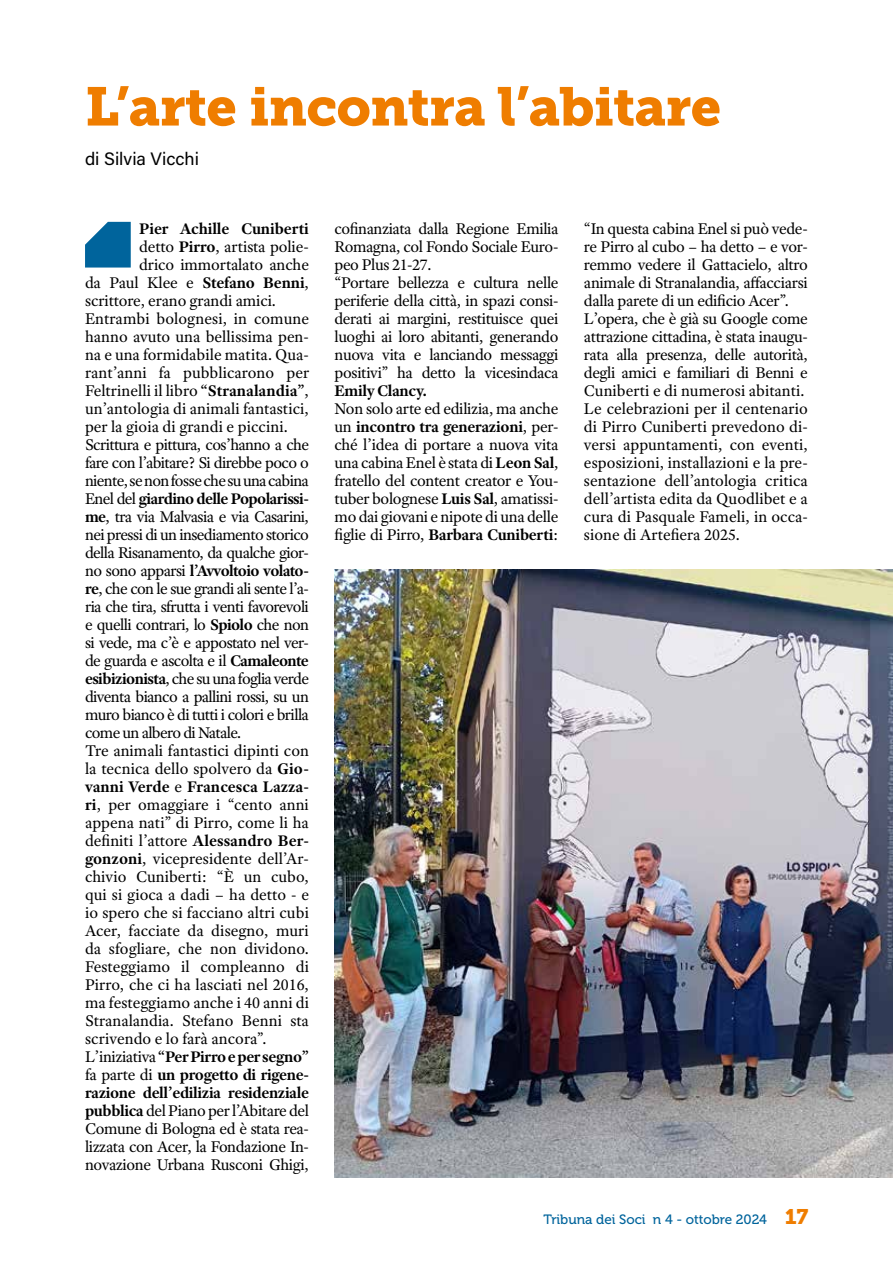
<style>
.page{position:relative;width:893px;height:1263px;background:#fff}
.page>*{position:absolute;margin:0;border:0;box-sizing:border-box;transform-origin:0 0}
.t1{font:54px "Museo Slab 900";letter-spacing:-.01em;color:#ef7d00}
.t2{font:18px "Acumin Pro";color:#000}
.t3{font:16.5px/18px "Adobe Text Pro";letter-spacing:-.015em;color:#000}
.t4{font:16.5px "Adobe Text Pro";letter-spacing:-.04em;color:#000}
.t5{font:700 16.5px "Adobe Text Pro";letter-spacing:-.025em;color:#000}
.t6{font:16.5px "Adobe Text Pro";letter-spacing:.005em;color:#000}
.t7{font:700 16.5px "Adobe Text Pro";letter-spacing:-.005em;color:#000}
.t8{font:13.5px "Museo 500";color:#00649c}
.s1{font-weight:700}
.s2{font-weight:400}
.s3{font-family:"Museo Slab 900";font-size:21px;color:#ef7d00}
</style>
<div class="page">
<svg style="left:85px;top:222px;width:46px;height:46px"></svg>
<img style="left:334px;top:570px;width:559px;height:608px">
<h1 class="t1" style="left:85px;top:75px;width:638px">L’arte incontra l’abitare</h1>
<p class="t2" style="left:85px;top:146px;width:116px">di Silvia Vicchi</p>
<p class="t5" style="left:139px;top:218px;width:171px">Pier Achille Cuniberti</p>
<p class="t3" style="left:139px;top:237px;width:171px">detto <span class="s1">Pirro</span>, artista polie-</p>
<p class="t3" style="left:139px;top:255px;width:171px">drico immortalato anche</p>
<p class="t3" style="left:85px;top:273px;width:225px">da Paul Klee e <span class="s1">Stefano Benni</span>,</p>
<p class="t3" style="left:85px;top:291px;width:192px">scrittore, erano grandi amici.</p>
<p class="t6" style="left:85px;top:308px;width:225px">Entrambi bolognesi, in comune</p>
<p class="t3" style="left:85px;top:327px;width:225px">hanno avuto una bellissima pen-</p>
<p class="t3" style="left:85px;top:345px;width:225px">na e una formidabile matita. Qua-</p>
<p class="t3" style="left:85px;top:363px;width:225px">rant’anni fa pubblicarono per</p>
<p class="t3" style="left:85px;top:381px;width:225px">Feltrinelli il libro <span class="s1">“Stranalandia”</span>,</p>
<p class="t3" style="left:85px;top:399px;width:225px">un’antologia di animali fantastici,</p>
<p class="t6" style="left:85px;top:416px;width:204px">per la gioia di grandi e piccini.</p>
<p class="t4" style="left:85px;top:434px;width:225px">Scrittura e pittura, cos’hanno a che</p>
<p class="t4" style="left:85px;top:452px;width:225px">fare con l’abitare? Si direbbe poco o</p>
<p class="t4" style="left:85px;top:470px;width:225px">niente, se non fosse che su una cabina</p>
<p class="t5" style="left:85px;top:488px;width:225px"><span class="s2">Enel del</span> giardino delle Popolarissi-</p>
<p class="t4" style="left:85px;top:506px;width:225px"><span class="s1">me</span>, tra via Malvasia e via Casarini,</p>
<p class="t4" style="left:85px;top:524px;width:225px">nei pressi di un insediamento storico</p>
<p class="t4" style="left:85px;top:542px;width:225px">della Risanamento, da qualche gior-</p>
<p class="t5" style="left:85px;top:560px;width:225px"><span class="s2">no sono apparsi</span> l’Avvoltoio volato-</p>
<p class="t4" style="left:85px;top:578px;width:225px"><span class="s1">re</span>, che con le sue grandi ali sente l’a-</p>
<p class="t4" style="left:85px;top:596px;width:225px">ria che tira, sfrutta i venti favorevoli</p>
<p class="t4" style="left:85px;top:614px;width:225px">e quelli contrari, lo <span class="s1">Spiolo</span> che non</p>
<p class="t4" style="left:85px;top:632px;width:225px">si vede, ma c’è e appostato nel ver-</p>
<p class="t4" style="left:85px;top:650px;width:225px">de guarda e ascolta e il <span class="s1">Camaleonte</span></p>
<p class="t4" style="left:85px;top:668px;width:225px"><span class="s1">esibizionista</span>, che su una foglia verde</p>
<p class="t4" style="left:85px;top:686px;width:225px">diventa bianco a pallini rossi, su un</p>
<p class="t4" style="left:85px;top:704px;width:225px">muro bianco è di tutti i colori e brilla</p>
<p class="t4" style="left:85px;top:722px;width:158px">come un albero di Natale.</p>
<p class="t3" style="left:85px;top:741px;width:225px">Tre animali fantastici dipinti con</p>
<p class="t3" style="left:85px;top:759px;width:225px">la tecnica dello spolvero da <span class="s1">Gio-</span></p>
<p class="t7" style="left:85px;top:776px;width:225px">vanni Verde <span class="s2">e</span> Francesca Lazza-</p>
<p class="t3" style="left:85px;top:795px;width:225px"><span class="s1">ri</span>, per omaggiare i “cento anni</p>
<p class="t3" style="left:85px;top:813px;width:225px">appena nati” di Pirro, come li ha</p>
<p class="t3" style="left:85px;top:831px;width:225px">definiti l’attore <span class="s1">Alessandro Ber-</span></p>
<p class="t3" style="left:85px;top:849px;width:225px"><span class="s1">gonzoni</span>, vicepresidente dell’Ar-</p>
<p class="t3" style="left:85px;top:867px;width:225px">chivio Cuniberti: “È un cubo,</p>
<p class="t3" style="left:85px;top:885px;width:225px">qui si gioca a dadi – ha detto - e</p>
<p class="t3" style="left:85px;top:903px;width:225px">io spero che si facciano altri cubi</p>
<p class="t3" style="left:85px;top:921px;width:225px">Acer, facciate da disegno, muri</p>
<p class="t3" style="left:85px;top:939px;width:225px">da sfogliare, che non dividono.</p>
<p class="t3" style="left:85px;top:957px;width:225px">Festeggiamo il compleanno di</p>
<p class="t3" style="left:85px;top:975px;width:225px">Pirro, che ci ha lasciati nel 2016,</p>
<p class="t3" style="left:85px;top:993px;width:225px">ma festeggiamo anche i 40 anni di</p>
<p class="t3" style="left:85px;top:1011px;width:225px">Stranalandia. Stefano Benni sta</p>
<p class="t6" style="left:85px;top:1028px;width:183px">scrivendo e lo farà ancora”.</p>
<p class="t5" style="left:85px;top:1046px;width:225px"><span class="s2">L’iniziativa</span> “Per Pirro e per segno”</p>
<p class="t5" style="left:85px;top:1064px;width:225px"><span class="s2">fa parte di</span> un progetto di rigene-</p>
<p class="t5" style="left:85px;top:1082px;width:225px">razione dell’edilizia residenziale</p>
<p class="t3" style="left:85px;top:1101px;width:225px"><span class="s1">pubblica</span> del Piano per l’Abitare del</p>
<p class="t3" style="left:85px;top:1119px;width:225px">Comune di Bologna ed è stata rea-</p>
<p class="t3" style="left:85px;top:1137px;width:225px">lizzata con Acer, la Fondazione In-</p>
<p class="t3" style="left:85px;top:1155px;width:225px">novazione Urbana Rusconi Ghigi,</p>
<p class="t3" style="left:334px;top:219px;width:225px">cofinanziata dalla Regione Emilia<br>Romagna, col Fondo Sociale Euro&shy;peo Plus 21-27.<br>“Portare bellezza e cultura nelle periferie della città, in spazi consi&shy;derati ai margini, restituisce quei luoghi ai loro abitanti, generando nuova vita e lanciando messaggi positivi” ha detto la vicesindaca</p>
<p class="t5" style="left:334px;top:380px;width:94px">Emily Clancy.</p>
<p class="t3" style="left:334px;top:399px;width:225px;text-align:justify">Non solo arte ed edilizia, ma anche un <span class="s1">incontro tra generazioni</span>, per&shy;ché l’idea di portare a nuova vita una cabina Enel è stata di <span class="s1">Leon Sal</span>, fratello del content creator e You&shy;tuber bolognese <span class="s1">Luis Sal</span>, amatissi&shy;mo dai giovani e nipote di una delle figlie di Pirro, <span class="s1">Barbara Cuniberti</span>:</p>
<p class="t3" style="left:584px;top:219px;width:225px">“In questa cabina Enel si può vede&shy;re Pirro al cubo – ha detto – e vor&shy;remmo vedere il Gattacielo, altro animale di Stranalandia, affacciarsi dalla parete di un edificio Acer”.<br>L’opera, che è già su Google come attrazione cittadina, è stata inaugu&shy;rata alla presenza, delle autorità, degli amici e familiari di Benni e Cuniberti e di numerosi abitanti.<br>Le celebrazioni per il centenario di Pirro Cuniberti prevedono di&shy;versi appuntamenti, con eventi, esposizioni, installazioni e la pre&shy;sentazione dell’antologia critica dell’artista edita da Quodlibet e a cura di Pasquale Fameli, in occa&shy;sione di Artefiera 2025.</p>
<p class="t8" style="left:543px;top:1212px;width:266px">Tribuna dei Soci n 4 - ottobre 2024 <span class="s3">17</span></p>
</div>
